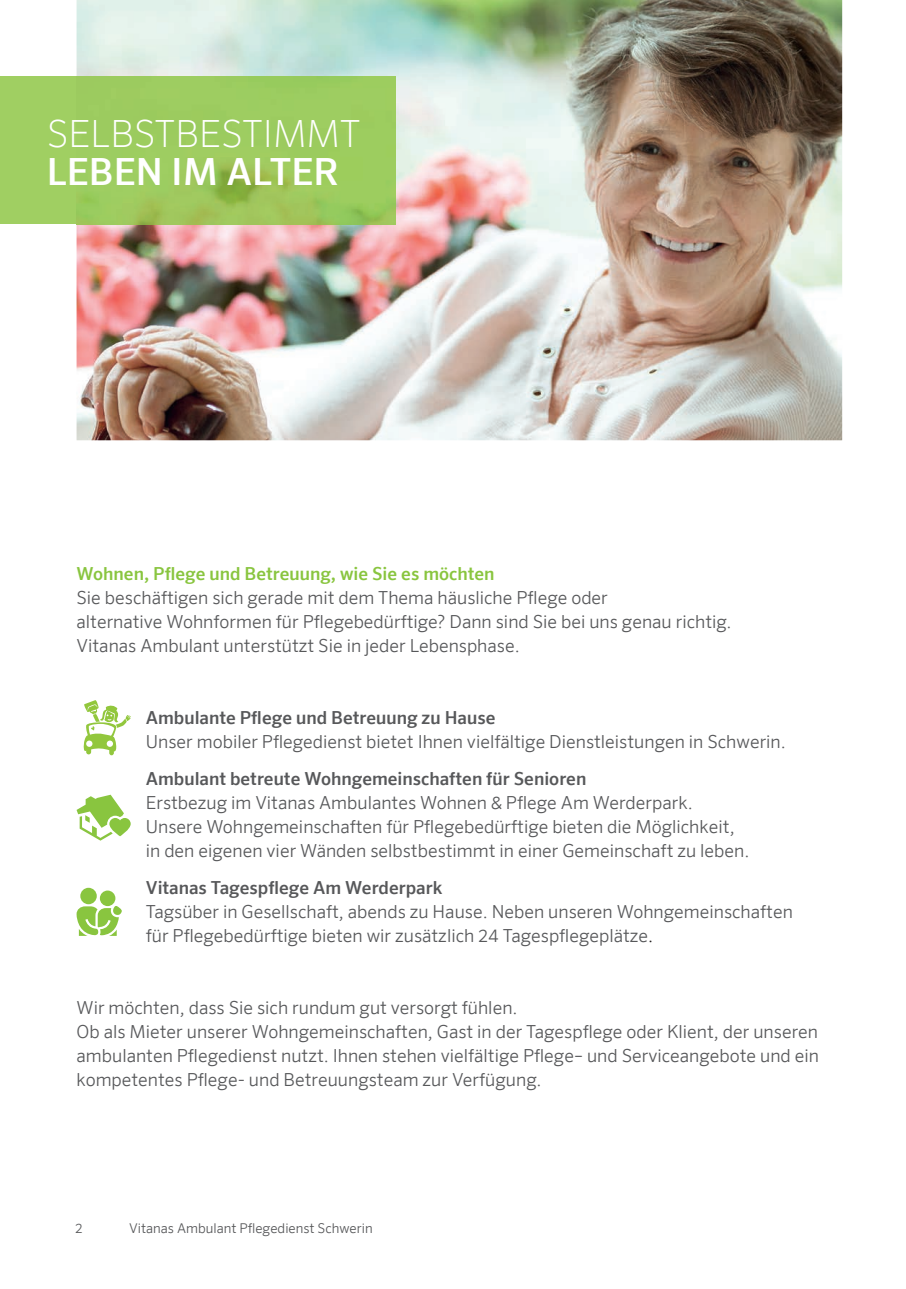
<style>
.page{position:relative;width:906px;height:1289px;background:#fff}
.page>*{position:absolute;margin:0;border:0;box-sizing:border-box;transform-origin:0 0}
.t1{font:200 37.5px "Sero Offc Pro";color:#fff}
.t2{font:500 37.5px "Sero Offc Pro";color:#fff}
.t3{font:300 18px/24px "Sero Offc Pro";color:#57585a}
.t4{font:500 18px "Sero Offc Pro";color:#57585a}
.t5{font:500 18px "Sero Offc Pro";color:#89c53f}
.t6{font:300 13.5px "Sero Offc Pro";color:#57585a}
.s1{color:#231f20}
</style>
<div class="page">
<img style="left:77px;top:0;width:765px;height:440px">
<svg style="left:84px;top:700px;width:47px;height:55px"></svg>
<svg style="left:77px;top:794px;width:54px;height:46px"></svg>
<div style="left:80px;top:887px;width:17px;height:17px;background:#89c53f;border-radius:50%"></div>
<svg style="left:77px;top:905px;width:45px;height:30px"></svg>
<div style="left:100px;top:890px;width:15px;height:16px;background:#89c53f;border-radius:50%"></div>
<div style="left:0;top:77px;width:77px;height:147px;background:#a0cf62"></div>
<img style="left:77px;top:77px;width:318px;height:147px">
<h1 class="t1" style="left:47px;top:112px;width:315px">SELBSTBESTIMMT</h1>
<h1 class="t2" style="left:47px;top:149px;width:294px">LEBEN IM ALTER</h1>
<p class="t5" style="left:77px;top:563px;width:419px">Wohnen, Pflege und Betreuung, wie Sie es möchten</p>
<p class="t3" style="left:77px;top:586px;width:656px">Sie beschäftigen sich gerade mit dem Thema häusliche Pflege oder<br>alternative Wohnformen für Pflegebedürftige? Dann sind Sie bei uns genau richtig.<br>Vitanas Ambulant unterstützt Sie in jeder Lebensphase.</p>
<p class="t4" style="left:146px;top:707px;width:351px">Ambulante Pflege und Betreuung zu Hause</p>
<p class="t3" style="left:146px;top:729px;width:641px">Unser mobiler Pflegedienst bietet Ihnen vielfältige Dienstleistungen in Schwerin.</p>
<p class="t4" style="left:146px;top:767px;width:442px">Ambulant betreute Wohngemeinschaften für Senioren</p>
<p class="t3" style="left:146px;top:790px;width:605px">Erstbezug im Vitanas Ambulantes Wohnen &amp; Pflege Am Werderpark.<br>Unsere Wohngemeinschaften für Pflegebedürftige bieten die Möglichkeit, in den eigenen vier Wänden selbstbestimmt in einer Gemeinschaft zu leben.</p>
<p class="t4" style="left:146px;top:876px;width:298px">Vitanas Tagespflege Am Werderpark</p>
<p class="t3" style="left:146px;top:899px;width:648px">Tagsüber in Gesellschaft, abends zu Hause. Neben unseren Wohngemeinschaften für Pflegebedürftige bieten wir zusätzlich 24 Tagespflegeplätze<span class="s1">.</span></p>
<p class="t3" style="left:77px;top:995px;width:744px">Wir möchten, dass Sie sich rundum gut versorgt fühlen.<br>Ob als Mieter unserer Wohngemeinschaften, Gast in der Tagespflege oder Klient, der unseren ambulanten Pflegedienst nutzt. Ihnen stehen vielfältige Pflege– und Serviceangebote und ein kompetentes Pflege- und Betreuungsteam zur Verfügung.</p>
<p class="t6" style="left:75px;top:1219px;width:9px">2</p>
<p class="t6" style="left:129px;top:1219px;width:245px">Vitanas Ambulant Pflegedienst Schwerin</p>
</div>
